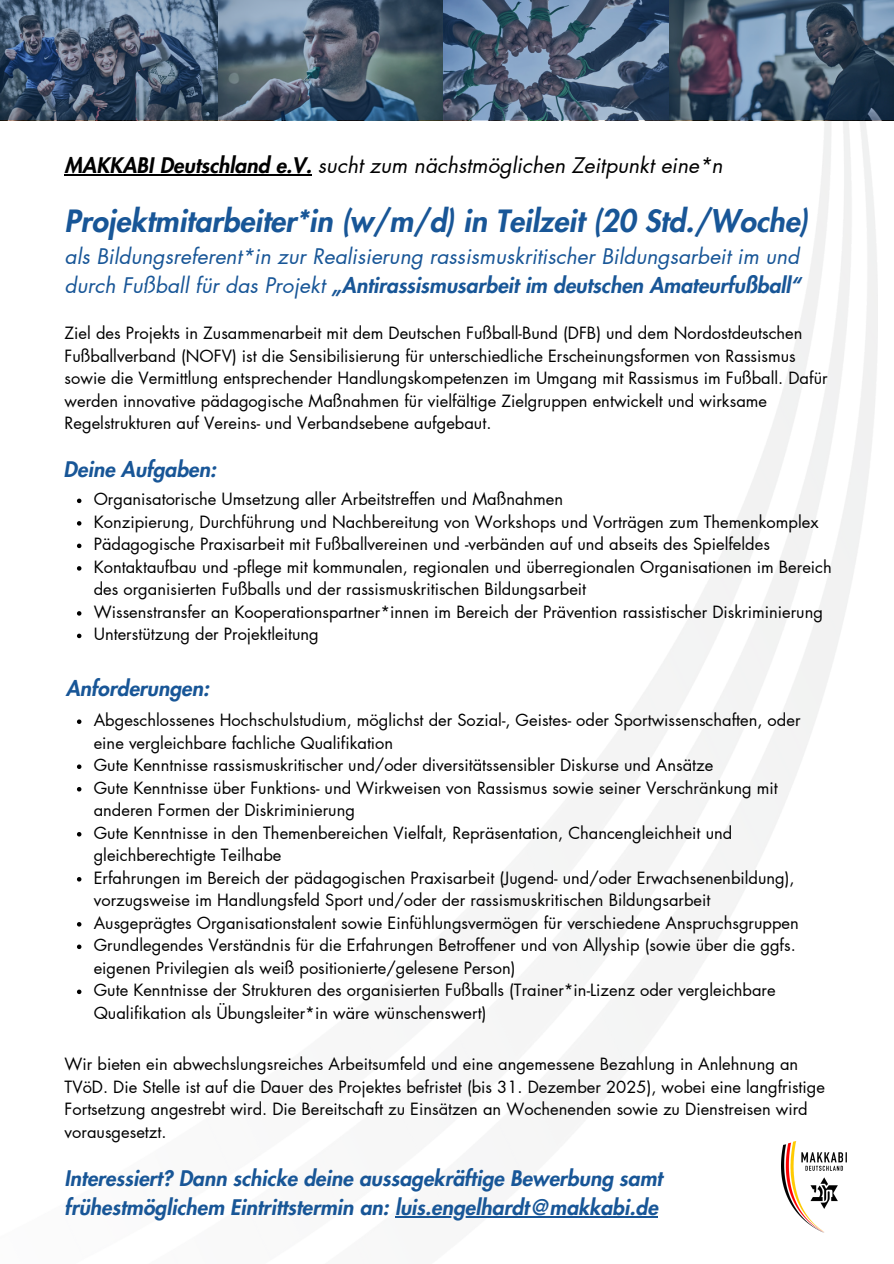
<style>
.page{position:relative;width:894px;height:1264px;background:#fff}
.page>*{position:absolute;margin:0;border:0;box-sizing:border-box;transform-origin:0 0}
.t1{font:italic 800 30px "Futura LT Pro";color:#185697}
.t2{font:italic 21px/29.2px "Futura LT Pro";color:#185697}
.t3{font:italic 800 21px/29.2px "Futura LT Pro";color:#185697}
.t4{font:italic 21px "Futura LT Pro";color:#000}
.t5{font:16.5px/22.5px "Futura LT Pro";color:#000}
.s1{font-weight:800}
</style>
<div class="page">
<img style="left:0;top:120px;width:876px;height:1113px">
<img style="left:781px;top:1141px;width:65px;height:91px">
<hr style="left:65px;top:175px;width:247px;height:1px;background:#000">
<svg style="left:77px;top:498px;width:4px;height:5px"></svg>
<svg style="left:77px;top:521px;width:4px;height:4px"></svg>
<svg style="left:77px;top:543px;width:4px;height:5px"></svg>
<svg style="left:77px;top:566px;width:4px;height:4px"></svg>
<svg style="left:77px;top:611px;width:4px;height:4px"></svg>
<svg style="left:77px;top:633px;width:4px;height:5px"></svg>
<svg style="left:77px;top:719px;width:4px;height:5px"></svg>
<svg style="left:77px;top:764px;width:4px;height:5px"></svg>
<svg style="left:77px;top:787px;width:4px;height:4px"></svg>
<svg style="left:77px;top:832px;width:4px;height:4px"></svg>
<svg style="left:77px;top:877px;width:4px;height:4px"></svg>
<svg style="left:77px;top:922px;width:4px;height:4px"></svg>
<svg style="left:77px;top:944px;width:4px;height:5px"></svg>
<svg style="left:77px;top:989px;width:4px;height:5px"></svg>
<hr style="left:395px;top:1215px;width:262px;height:2px;background:#185697">
<img style="left:0;top:0;width:893px;height:120px">
<p class="t4" style="left:65px;top:156px;width:659px"><span class="s1">MAKKABI Deutschland e.V.</span> sucht zum nächstmöglichen Zeitpunkt eine*n</p>
<h1 class="t1" style="left:65px;top:207px;width:744px">Projektmitarbeiter*in (w/m/d) in Teilzeit (20 Std./Woche)</h1>
<h3 class="t2" style="left:65px;top:243px;width:737px">als Bildungsreferent*in zur Realisierung rassismuskritischer Bildungsarbeit im und durch Fußball für das Projekt <span class="s1">„Antirassismusarbeit im deutschen Amateurfußball“</span></h3>
<h3 class="t5" style="left:65px;top:322px;width:764px">Ziel des Projekts in Zusammenarbeit mit dem Deutschen Fußball-Bund (DFB) und dem Nordostdeutschen Fußballverband (NOFV) ist die Sensibilisierung für unterschiedliche Erscheinungsformen von Rassismus sowie die Vermittlung entsprechender Handlungskompetenzen im Umgang mit Rassismus im Fußball. Dafür werden innovative pädagogische Maßnahmen für vielfältige Zielgruppen entwickelt und wirksame Regelstrukturen auf Vereins- und Verbandsebene aufgebaut.</h3>
<p class="t3" style="left:64px;top:456px;width:154px">Deine Aufgaben:</p>
<h2 class="t5" style="left:94px;top:488px;width:471px">Organisatorische Umsetzung aller Arbeitstreffen und Maßnahmen</h2>
<p class="t5" style="left:94px;top:511px;width:726px">Konzipierung, Durchführung und Nachbereitung von Workshops und Vorträgen zum Themenkomplex</p>
<p class="t5" style="left:94px;top:533px;width:677px">Pädagogische Praxisarbeit mit Fußballvereinen und -verbänden auf und abseits des Spielfeldes</p>
<p class="t5" style="left:94px;top:556px;width:739px">Kontaktaufbau und -pflege mit kommunalen, regionalen und überregionalen Organisationen im Bereich des organisierten Fußballs und der rassismuskritischen Bildungsarbeit</p>
<p class="t5" style="left:94px;top:601px;width:730px">Wissenstransfer an Kooperationspartner*innen im Bereich der Prävention rassistischer Diskriminierung</p>
<p class="t5" style="left:94px;top:623px;width:226px">Unterstützung der Projektleitung</p>
<h2 class="t3" style="left:66px;top:674px;width:145px">Anforderungen:</h2>
<p class="t5" style="left:94px;top:709px;width:708px">Abgeschlossenes Hochschulstudium, möglichst der Sozial-, Geistes- oder Sportwissenschaften, oder eine vergleichbare fachliche Qualifikation</p>
<p class="t5" style="left:94px;top:754px;width:621px">Gute Kenntnisse rassismuskritischer und/oder diversitätssensibler Diskurse und Ansätze</p>
<p class="t5" style="left:94px;top:777px;width:685px">Gute Kenntnisse über Funktions- und Wirkweisen von Rassismus sowie seiner Verschränkung mit anderen Formen der Diskriminierung</p>
<p class="t5" style="left:94px;top:822px;width:640px">Gute Kenntnisse in den Themenbereichen Vielfalt, Repräsentation, Chancengleichheit und gleichberechtigte Teilhabe</p>
<p class="t5" style="left:94px;top:867px;width:702px">Erfahrungen im Bereich der pädagogischen Praxisarbeit (Jugend- und/oder Erwachsenenbildung), vorzugsweise im Handlungsfeld Sport und/oder der rassismuskritischen Bildungsarbeit</p>
<p class="t5" style="left:94px;top:912px;width:706px">Ausgeprägtes Organisationstalent sowie Einfühlungsvermögen für verschiedene Anspruchsgruppen</p>
<p class="t5" style="left:94px;top:934px;width:703px">Grundlegendes Verständnis für die Erfahrungen Betroffener und von Allyship (sowie über die ggfs. eigenen Privilegien als weiß positionierte/gelesene Person)</p>
<p class="t5" style="left:94px;top:979px;width:683px">Gute Kenntnisse der Strukturen des organisierten Fußballs (Trainer*in-Lizenz oder vergleichbare<br>Qualifikation als Übungsleiter*in wäre wünschenswert)</p>
<p class="t5" style="left:65px;top:1053px;width:761px">Wir bieten ein abwechslungsreiches Arbeitsumfeld und eine angemessene Bezahlung in Anlehnung an TVöD. Die Stelle ist auf die Dauer des Projektes befristet (bis 31. Dezember 2025), wobei eine langfristige Fortsetzung angestrebt wird. Die Bereitschaft zu Einsätzen an Wochenenden sowie zu Dienstreisen wird vorausgesetzt.</p>
<p class="t3" style="left:65px;top:1164px;width:599px">Interessiert? Dann schicke deine aussagekräftige Bewerbung samt frühestmöglichem Eintrittstermin an: luis.engelhardt@makkabi.de</p>
</div>
